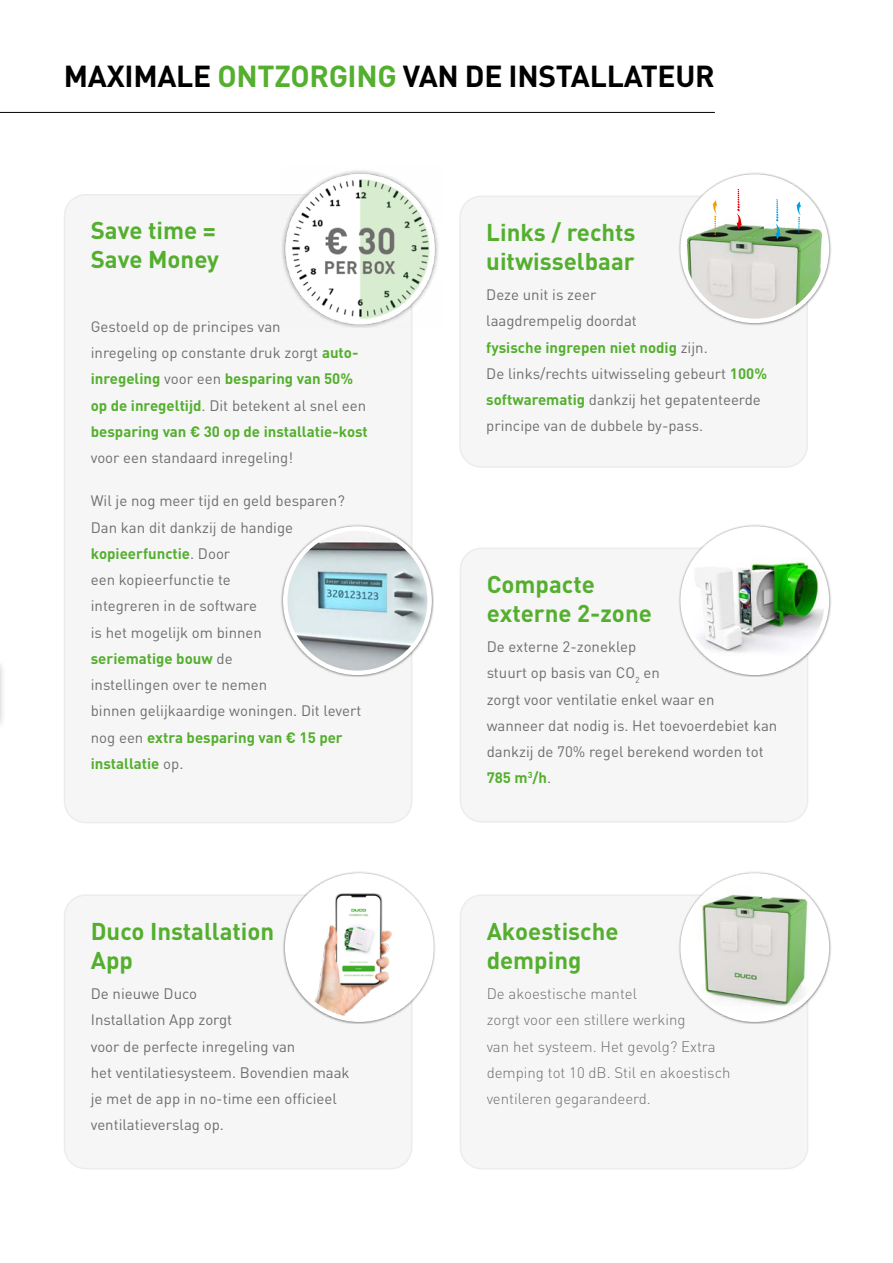
<style>
.page{position:relative;width:893px;height:1263px;background:#fff}
.page>*{position:absolute;margin:0;border:0;box-sizing:border-box;transform-origin:0 0}
.t1{font:700 30px "DINOT";letter-spacing:-.01em;color:#000}
.t2{font:700 24px/28.8px "DINOT";color:#54af2e}
.t3{font:15px/26.2px "DINOT";color:#6e6e6e}
.t4{font:300 15px/26.2px "DINOT";color:#6e6e6e}
.s1{color:#54af2e}
.s2{font-weight:700;color:#54af2e}
</style>
<div class="page">
<div style="left:460px;top:196px;width:347px;height:271px;background:#f6f6f6;border-radius:21px"></div>
<div style="left:459px;top:196px;width:349px;height:272px;border:2px solid #ececec;border-radius:21px"></div>
<div style="left:678px;top:172px;width:153px;height:153px;background:#000;opacity:.5"></div>
<div style="left:683px;top:176px;width:144px;height:145px;background:#fff;border-radius:50%"></div>
<img style="left:683px;top:192px;width:144px;height:129px">
<div style="left:680px;top:174px;width:149px;height:149px;border:4px solid #fff;border-radius:50%"></div>
<svg style="left:712px;top:200px;width:5px;height:35px"></svg>
<svg style="left:796px;top:201px;width:5px;height:32px"></svg>
<svg style="left:775px;top:199px;width:6px;height:40px"></svg>
<svg style="left:736px;top:189px;width:6px;height:40px"></svg>
<div style="left:0;top:657px;width:7px;height:74px;background:#000;opacity:.3"></div>
<div style="left:65px;top:895px;width:347px;height:274px;background:#f6f6f6;border-radius:21px"></div>
<div style="left:64px;top:894px;width:348px;height:275px;border:2px solid #ececec;border-radius:21px"></div>
<div style="left:283px;top:871px;width:153px;height:153px;background:#000;opacity:.5"></div>
<div style="left:287px;top:875px;width:144px;height:145px;background:#fff;border-radius:50%"></div>
<img style="left:304px;top:893px;width:88px;height:127px">
<div style="left:285px;top:873px;width:149px;height:149px;border:4px solid #fff;border-radius:50%"></div>
<div style="left:460px;top:548px;width:348px;height:274px;background:#f6f6f6;border-radius:21px"></div>
<div style="left:460px;top:547px;width:348px;height:275px;border:2px solid #ececec;border-radius:21px"></div>
<div style="left:678px;top:524px;width:153px;height:153px;background:#000;opacity:.5"></div>
<div style="left:683px;top:528px;width:144px;height:145px;background:#fff;border-radius:50%"></div>
<img style="left:683px;top:547px;width:144px;height:114px">
<div style="left:680px;top:526px;width:149px;height:149px;border:4px solid #fff;border-radius:50%"></div>
<div style="left:460px;top:895px;width:348px;height:274px;background:#f6f6f6;border-radius:21px"></div>
<div style="left:460px;top:894px;width:348px;height:275px;border:2px solid #ececec;border-radius:21px"></div>
<div style="left:678px;top:871px;width:153px;height:153px;background:#000;opacity:.5"></div>
<img style="left:683px;top:875px;width:144px;height:145px;border-radius:72px">
<div style="left:680px;top:873px;width:149px;height:149px;border:4px solid #fff;border-radius:50%"></div>
<hr style="left:0;top:112px;width:715px;height:1px;background:#000">
<div style="left:65px;top:195px;width:347px;height:627px;background:#f6f6f6;border-radius:21px"></div>
<div style="left:281px;top:524px;width:153px;height:153px;background:#000;opacity:.5"></div>
<img style="left:285px;top:528px;width:145px;height:145px;border-radius:72px">
<div style="left:283px;top:526px;width:149px;height:149px;border:4px solid #fff;border-radius:50%"></div>
<img style="left:281px;top:170px;width:158px;height:157px">
<h1 class="t1" style="left:64px;top:55px;width:652px">MAXIMALE <span class="s1">ONTZORGING</span> VAN DE INSTALLATEUR</h1>
<h2 class="t2" style="left:91px;top:215px;width:130px">Save time =<br>Save Money</h2>
<p class="t3" style="left:91px;top:313px;width:279px">Gestoeld op de principes van<br>inregeling op constante druk zorgt <span class="s2">auto&shy;inregeling</span> voor een <span class="s2">besparing van 50% op de inregeltijd</span>. Dit betekent al snel een <span class="s2">besparing van € 30 op de installatie-kost</span></p>
<p class="t3" style="left:91px;top:444px;width:204px">voor een standaard inregeling!</p>
<p class="t3" style="left:91px;top:487px;width:272px">Wil je nog meer tijd en geld besparen?<br>Dan kan dit dankzij de handige <span class="s2">kopieerfunctie</span>. Door<br>een kopieerfunctie te<br>integreren in de software<br>is het mogelijk om binnen<br><span class="s2">seriematige bouw</span> de<br>instellingen over te nemen<br>binnen gelijkaardige woningen. Dit levert nog een <span class="s2">extra besparing van € 15 per installatie</span> op.</p>
<h2 class="t2" style="left:91px;top:916px;width:185px">Duco Installation<br>App</h2>
<p class="t3" style="left:91px;top:980px;width:260px">De nieuwe Duco<br>Installation App zorgt<br>voor de perfecte inregeling van<br>het ventilatiesysteem. Bovendien maak je met de app in no-time een officieel ventilatieverslag op.</p>
<h2 class="t2" style="left:486px;top:217px;width:151px">Links / rechts uitwisselbaar</h2>
<p class="t3" style="left:486px;top:281px;width:282px">Deze unit is zeer<br>laagdrempelig doordat<br><span class="s2">fysische ingrepen niet nodig</span> zijn.<br>De links/rechts uitwisseling gebeurt <span class="s2">100% softwarematig</span> dankzij het gepatenteerde principe van de dubbele by-pass.</p>
<h2 class="t2" style="left:487px;top:569px;width:167px">Compacte externe 2-zone</h2>
<p class="t3" style="left:487px;top:633px;width:292px">De externe 2-zoneklep<br>stuurt op basis van CO<sub>2</sub> en<br>zorgt voor ventilatie enkel waar en<br>wanneer dat nodig is. Het toevoerdebiet kan dankzij de 70% regel berekend worden tot<br><span class="s2">785 m</span><sup>3</sup><span class="s2">/h</span>.</p>
<h2 class="t2" style="left:487px;top:916px;width:133px">Akoestische demping</h2>
<p class="t4" style="left:487px;top:980px;width:245px">De akoestische mantel<br>zorgt voor een stillere werking<br>van het systeem. Het gevolg? Extra demping tot 10 dB. Stil en akoestisch ventileren gegarandeerd.</p>
</div>
